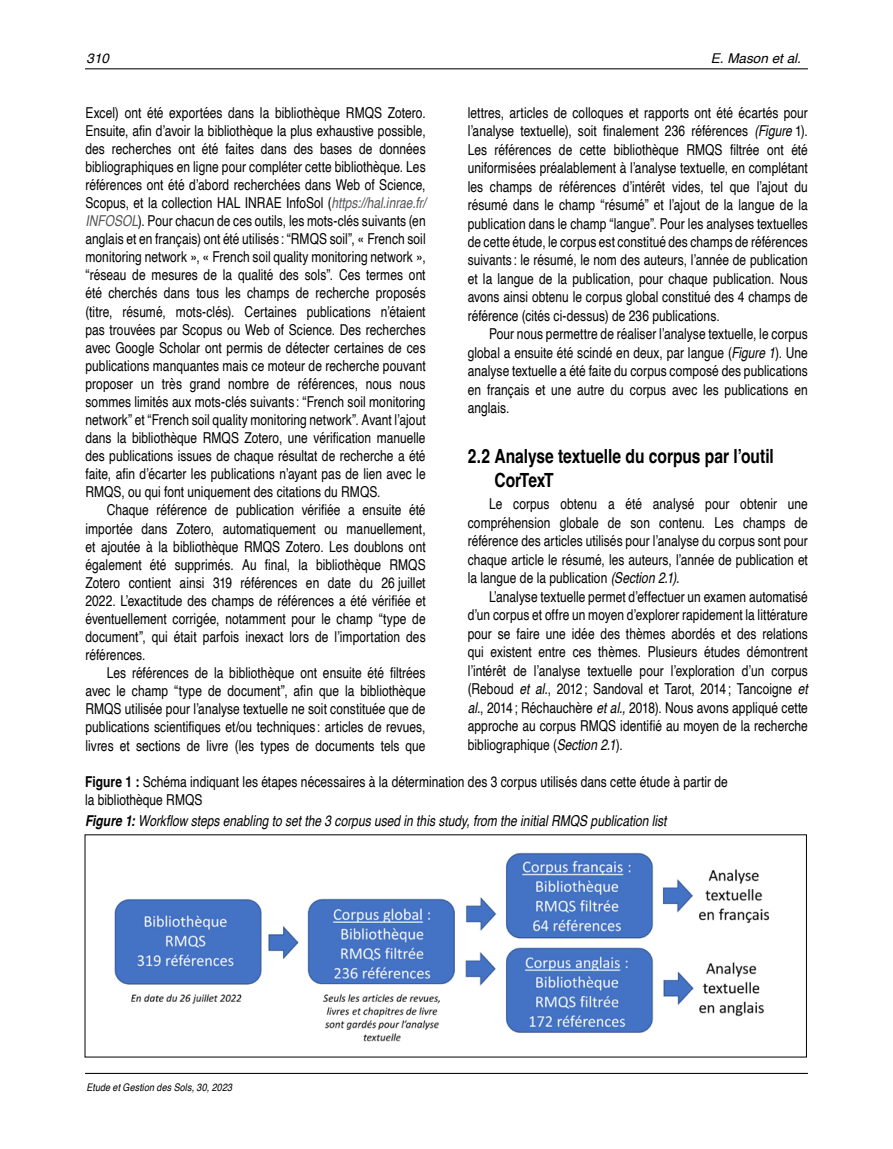
<style>
.page{position:relative;width:893px;height:1149px;background:#fff}
.page>*{position:absolute;margin:0;border:0;box-sizing:border-box;transform-origin:0 0}
._2005-titre_2{font:700 19.5px/23.9px "Helvetica";letter-spacing:-.005em;color:#000;scale:.8 1}
._2005-figure_françai{font:15px/18px "Helvetica";letter-spacing:.005em;color:#000;text-align:justify;scale:.8 1}
._2005-figure_anglais{font:italic 15px "Helvetica";letter-spacing:.005em;color:#000;scale:.8 1}
.t1{font:italic 13.5px "Helvetica";color:#000}
.t2{font:italic 10.5px "Helvetica";letter-spacing:.015em;color:#000;scale:.85 1}
.s1{font-style:italic;color:#555658}
.s2{font-weight:700}
.s3{font-style:italic}
</style>
<div class="page">
<hr style="left:85px;top:1072px;width:723px;height:1px;background:#000">
<hr style="left:85px;top:68px;width:723px;height:1px;background:#000">
<img style="left:114px;top:852px;width:656px;height:190px">
<p class="t1" style="left:87px;top:47px;width:24px">310</p>
<p class="t1" style="left:711px;top:47px;width:92px">E. Mason et al.</p>
<p class="_2005-figure_françai" style="left:85px;top:104px;width:427px">Excel) ont été exportées dans la bibliothèque RMQS Zotero.<br>Ensuite, afin d’avoir la bibliothèque la plus exhaustive possible, des recherches ont été faites dans des bases de données bibliographiques en ligne pour compléter cette bibliothèque. Les références ont été d’abord recherchées dans Web of Science, Scopus, et la collection HAL INRAE InfoSol (<span class="s1">https://hal.inrae.fr/ INFOSOL</span>). Pour chacun de ces outils, les mots-clés suivants (en anglais et en français) ont été utilisés : “RMQS soil”, « French soil monitoring network », « French soil quality monitoring network », “réseau de mesures de la qualité des sols”. Ces termes ont été cherchés dans tous les champs de recherche proposés (titre, résumé, mots-clés). Certaines publications n’étaient pas trouvées par Scopus ou Web of Science. Des recherches avec Google Scholar ont permis de détecter certaines de ces publications manquantes mais ce moteur de recherche pouvant proposer un très grand nombre de références, nous nous sommes limités aux mots-clés suivants: “French soil monitoring network” et “French soil quality monitoring network”. Avant l’ajout dans la bibliothèque RMQS Zotero, une vérification manuelle des publications issues de chaque résultat de recherche a été faite, afin d’écarter les publications n’ayant pas de lien avec le RMQS, ou qui font uniquement des citations du RMQS.</p>
<p class="_2005-figure_françai" style="left:85px;top:501px;width:427px;text-indent:21px">Chaque référence de publication vérifiée a ensuite été importée dans Zotero, automatiquement ou manuellement, et ajoutée à la bibliothèque RMQS Zotero. Les doublons ont également été supprimés. Au final, la bibliothèque RMQS Zotero contient ainsi 319 références en date du 26 juillet 2022. L’exactitude des champs de références a été vérifiée et éventuellement corrigée, notamment pour le champ “type de document”, qui était parfois inexact lors de l’importation des références.</p>
<p class="_2005-figure_françai" style="left:85px;top:664px;width:427px;text-indent:21px">Les références de la bibliothèque ont ensuite été filtrées avec le champ “type de document”, afin que la bibliothèque RMQS utilisée pour l’analyse textuelle ne soit constituée que de publications scientifiques et/ou techniques: articles de revues, livres et sections de livre (les types de documents tels que</p>
<p class="_2005-figure_françai" style="left:85px;top:773px;width:805px"><span class="s2">Figure 1 :</span> Schéma indiquant les étapes nécessaires à la détermination des 3 corpus utilisés dans cette étude à partir de la bibliothèque RMQS</p>
<p class="_2005-figure_anglais" style="left:85px;top:808px;width:728px"><span class="s2">Figure 1:</span> Workflow steps enabling to set the 3 corpus used in this study, from the initial RMQS publication list</p>
<p class="_2005-figure_françai" style="left:468px;top:104px;width:427px;line-height:18.5px">lettres, articles de colloques et rapports ont été écartés pour l’analyse textuelle), soit finalement 236 références <span class="s3">(Figure</span> 1).<br>Les références de cette bibliothèque RMQS filtrée ont été uniformisées préalablement à l’analyse textuelle, en complétant les champs de références d’intérêt vides, tel que l’ajout du résumé dans le champ “résumé” et l’ajout de la langue de la publication dans le champ “langue”. Pour les analyses textuelles de cette étude, le corpus est constitué des champs de références suivants : le résumé, le nom des auteurs, l’année de publication et la langue de la publication, pour chaque publication. Nous avons ainsi obtenu le corpus global constitué des 4 champs de référence (cités ci-dessus) de 236 publications.</p>
<p class="_2005-figure_françai" style="left:468px;top:325px;width:427px;line-height:18.5px;text-indent:21px">Pour nous permettre de réaliser l’analyse textuelle, le corpus global a ensuite été scindé en deux, par langue (<span class="s3">Figure 1</span>). Une analyse textuelle a été faite du corpus composé des publications en français et une autre du corpus avec les publications en anglais.</p>
<p class="_2005-titre_2" style="left:494px;top:446px;width:351px;text-indent:-27px">2.2 Analyse textuelle du corpus par l’outil<br>CorTexT</p>
<p class="_2005-figure_françai" style="left:468px;top:495px;width:427px;line-height:18.5px;text-indent:21px">Le corpus obtenu a été analysé pour obtenir une compréhension globale de son contenu. Les champs de référence des articles utilisés pour l’analyse du corpus sont pour chaque article le résumé, les auteurs, l’année de publication et la langue de la publication <span class="s3">(Section 2.1).</span></p>
<p class="_2005-figure_françai" style="left:468px;top:587px;width:427px;line-height:18.5px;text-indent:21px">L’analyse textuelle permet d’effectuer un examen automatisé d’un corpus et offre un moyen d’explorer rapidement la littérature pour se faire une idée des thèmes abordés et des relations qui existent entre ces thèmes. Plusieurs études démontrent l’intérêt de l’analyse textuelle pour l’exploration d’un corpus (Reboud <span class="s3">et al.</span>, 2012; Sandoval et Tarot, 2014; Tancoigne <span class="s3">et al.</span>, 2014; Réchauchère <span class="s3">et al.,</span> 2018). Nous avons appliqué cette approche au corpus RMQS identifié au moyen de la recherche bibliographique (<span class="s3">Section 2.1</span>).</p>
<p class="t2" style="left:87px;top:1078px;width:173px">Etude et Gestion des Sols, 30, 2023</p>
</div>
